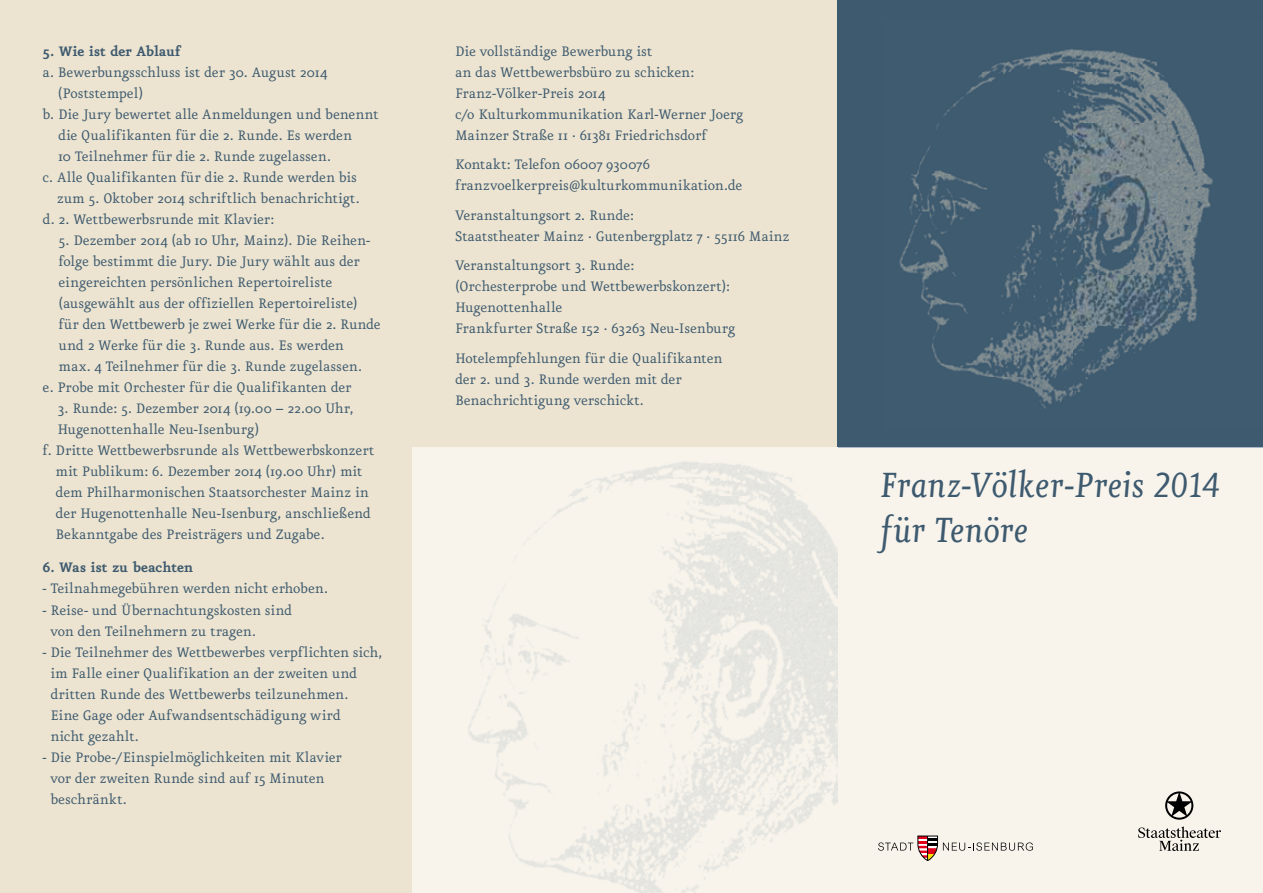
<style>
.page{position:relative;width:1263px;height:893px;background:#fff}
.page>*{position:absolute;margin:0;border:0;box-sizing:border-box;transform-origin:0 0}
.t1{font:italic 42px/45px "Eureka CE";color:#3e5a6f}
.t2{font:16.5px/21px "Eureka CE";letter-spacing:-.005em;color:#3e5a6f}
.t3{font:700 16.5px "Eureka CE";letter-spacing:-.015em;color:#3e5a6f}
</style>
<div class="page">
<div style="left:0;top:0;width:838px;height:893px;background:#ece4d0"></div>
<div style="left:838px;top:0;width:425px;height:447px;background:#3e5a6f"></div>
<img style="left:899px;top:49px;width:314px;height:360px">
<div style="left:838px;top:447px;width:425px;height:446px;background:#f8f4ec"></div>
<svg style="left:878px;top:836px;width:155px;height:25px"></svg>
<svg style="left:1138px;top:791px;width:83px;height:60px"></svg>
<img style="left:412px;top:447px;width:426px;height:446px">
<p class="t3" style="left:43px;top:43px;width:140px">5. Wie ist der Ablauf</p>
<p class="t2" style="left:43px;top:61px;width:286px">a. Bewerbungsschluss ist der 30. August 2014</p>
<p class="t2" style="left:58px;top:82px;width:87px">(Poststempel)</p>
<p class="t2" style="left:43px;top:103px;width:338px">b. Die Jury bewertet alle Anmeldungen und benennt</p>
<p class="t2" style="left:58px;top:124px;width:296px">die Qualifikanten für die 2. Runde. Es werden</p>
<p class="t2" style="left:58px;top:145px;width:274px">10 Teilnehmer für die 2. Runde zugelassen.</p>
<p class="t2" style="left:43px;top:166px;width:316px">c. Alle Qualifikanten für die 2. Runde werden bis</p>
<p class="t2" style="left:57px;top:187px;width:304px">zum 5. Oktober 2014 schriftlich benachrichtigt.</p>
<p class="t2" style="left:43px;top:208px;width:233px">d. 2. Wettbewerbsrunde mit Klavier:</p>
<p class="t2" style="left:59px;top:229px;width:313px">5. Dezember 2014 (ab 10 Uhr, Mainz). Die Reihen-</p>
<p class="t2" style="left:59px;top:250px;width:303px">folge bestimmt die Jury. Die Jury wählt aus der</p>
<p class="t2" style="left:59px;top:271px;width:275px">eingereichten persönlichen Repertoireliste</p>
<p class="t2" style="left:59px;top:292px;width:301px">(ausgewählt aus der offiziellen Repertoireliste)</p>
<p class="t2" style="left:59px;top:313px;width:324px">für den Wettbewerb je zwei Werke für die 2. Runde</p>
<p class="t2" style="left:59px;top:334px;width:287px">und 2 Werke für die 3. Runde aus. Es werden</p>
<p class="t2" style="left:59px;top:355px;width:305px">max. 4 Teilnehmer für die 3. Runde zugelassen.</p>
<p class="t2" style="left:43px;top:376px;width:311px">e. Probe mit Orchester für die Qualifikanten der</p>
<p class="t2" style="left:57px;top:397px;width:298px">3. Runde: 5. Dezember 2014 (19.00 – 22.00 Uhr,</p>
<p class="t2" style="left:57px;top:418px;width:204px">Hugenottenhalle Neu-Isenburg)</p>
<p class="t2" style="left:43px;top:439px;width:333px">f. Dritte Wettbewerbsrunde als Wettbewerbskonzert</p>
<p class="t2" style="left:56px;top:460px;width:308px">mit Publikum: 6. Dezember 2014 (19.00 Uhr) mit</p>
<p class="t2" style="left:56px;top:481px;width:315px">dem Philharmonischen Staatsorchester Mainz in</p>
<p class="t2" style="left:56px;top:502px;width:317px">der Hugenottenhalle Neu-Isenburg, anschließend</p>
<p class="t2" style="left:56px;top:523px;width:271px">Bekanntgabe des Preisträgers und Zugabe.</p>
<p class="t3" style="left:43px;top:559px;width:152px">6. Was ist zu beachten</p>
<p class="t2" style="left:43px;top:578px;width:287px">- Teilnahmegebühren werden nicht erhoben.</p>
<p class="t2" style="left:50px;top:599px;width:243px;text-indent:-8px">- Reise- und Übernachtungskosten sind von den Teilnehmern zu tragen.</p>
<p class="t2" style="left:50px;top:641px;width:334px;text-indent:-8px">- Die Teilnehmer des Wettbewerbes verpflichten sich, im Falle einer Qualifikation an der zweiten und dritten Runde des Wettbewerbs teilzunehmen.<br>Eine Gage oder Aufwandsentschädigung wird<br>nicht gezahlt.</p>
<p class="t2" style="left:50px;top:746px;width:293px;text-indent:-8px">- Die Probe-/Einspielmöglichkeiten mit Klavier vor der zweiten Runde sind auf 15 Minuten beschränkt.</p>
<p class="t2" style="left:455px;top:40px;width:290px">Die vollständige Bewerbung ist<br>an das Wettbewerbsbüro zu schicken:<br>Franz-Völker-Preis 2014<br>c/o Kulturkommunikation Karl-Werner Joerg Mainzer Straße 11 · 61381 Friedrichsdorf</p>
<p class="t2" style="left:455px;top:154px;width:289px">Kontakt: Telefon 06007 930076 franzvoelkerpreis@kulturkommunikation.de</p>
<p class="t2" style="left:455px;top:204px;width:336px">Veranstaltungsort 2. Runde:<br>Staatstheater Mainz · Gutenbergplatz 7 · 55116 Mainz</p>
<p class="t2" style="left:455px;top:255px;width:282px">Veranstaltungsort 3. Runde: (Orchesterprobe und Wettbewerbskonzert):<br>Hugenottenhalle<br>Frankfurter Straße 152 · 63263 Neu-Isenburg</p>
<p class="t2" style="left:455px;top:347px;width:269px">Hotelempfehlungen für die Qualifikanten der 2. und 3. Runde werden mit der<br>Benachrichtigung verschickt.</p>
<h1 class="t1" style="left:880px;top:463px;width:341px">Franz-Völker-Preis 2014 für Tenöre</h1>
</div>
